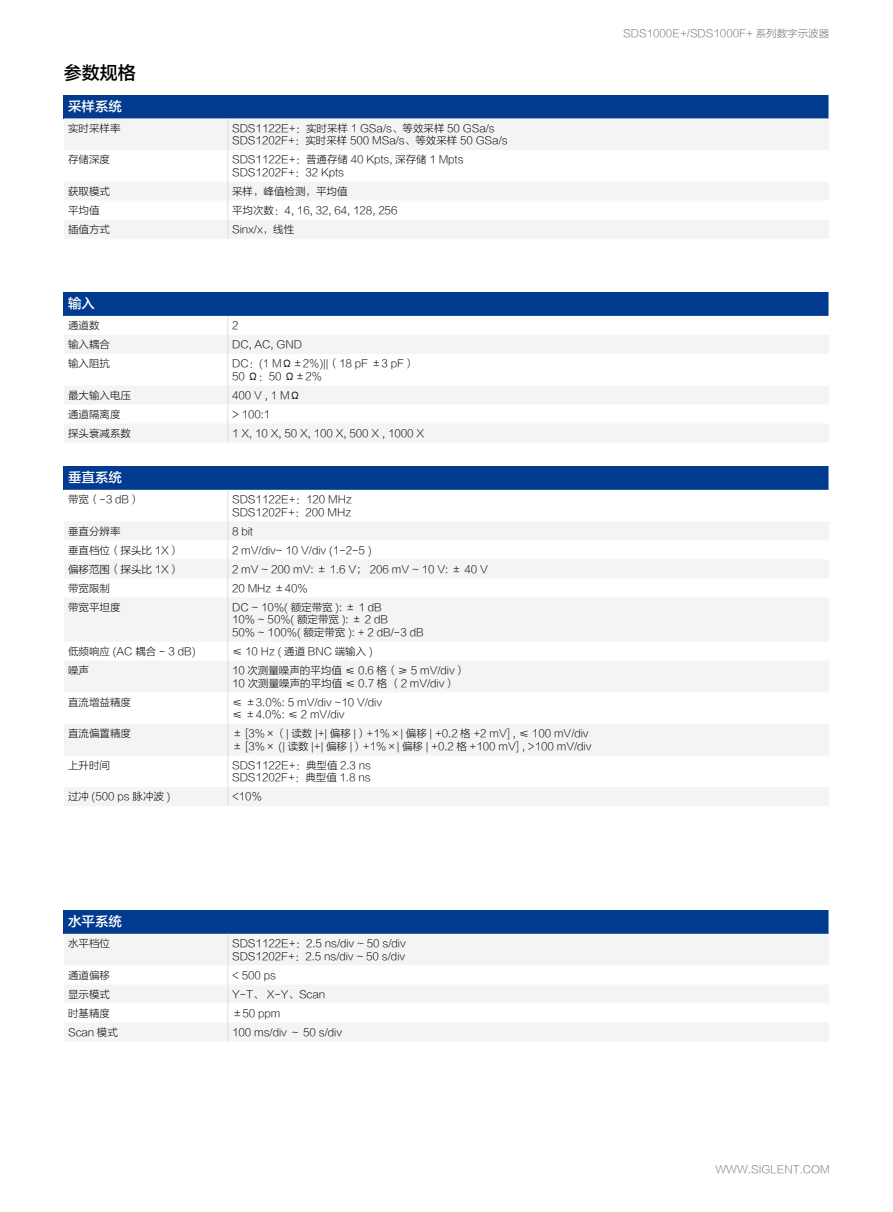
<style>
.page{position:relative;width:893px;height:1212px;background:#fff}
.page>*{position:absolute;margin:0;border:0;box-sizing:border-box;transform-origin:0 0}
.t1{font:18px "FZLTZHK GBK1 0";color:#000}
.t2{font:13.5px "FZLTZHK GBK1 0";color:#fff}
.t3{font:10.5px/12.6px "FZLTKHK GBK1 0";color:#000}
.t4{font:10.5px "FZLTKHK GBK1 0";color:#727171}
</style>
<div class="page">
<div style="left:64px;top:95px;width:765px;height:23px;background:#003b90"></div>
<div style="left:64px;top:118px;width:765px;height:121px;background:#f4f4f4"></div>
<svg style="left:64px;top:150px;width:765px;height:70px"></svg>
<hr style="left:228px;top:118px;width:1px;height:32px;background:#dcdddd">
<hr style="left:228px;top:150px;width:1px;height:32px;background:#dcdddd">
<svg style="left:228px;top:182px;width:1px;height:57px"></svg>
<div style="left:64px;top:292px;width:765px;height:24px;background:#003b90"></div>
<svg style="left:64px;top:335px;width:765px;height:107px;fill:#f4f4f4"></svg>
<svg style="left:228px;top:316px;width:1px;height:38px"></svg>
<hr style="left:228px;top:354px;width:1px;height:31px;background:#dcdddd">
<svg style="left:228px;top:385px;width:1px;height:57px"></svg>
<div style="left:64px;top:466px;width:765px;height:24px;background:#003b90"></div>
<svg style="left:64px;top:521px;width:765px;height:285px;fill:#f4f4f4"></svg>
<hr style="left:228px;top:490px;width:1px;height:31px;background:#dcdddd">
<svg style="left:228px;top:521px;width:1px;height:76px"></svg>
<hr style="left:228px;top:597px;width:1px;height:45px;background:#dcdddd">
<svg style="left:228px;top:642px;width:1px;height:19px"></svg>
<hr style="left:228px;top:661px;width:1px;height:31px;background:#dcdddd">
<hr style="left:228px;top:692px;width:1px;height:32px;background:#dcdddd">
<hr style="left:228px;top:724px;width:1px;height:31px;background:#dcdddd">
<hr style="left:228px;top:755px;width:1px;height:32px;background:#dcdddd">
<svg style="left:228px;top:787px;width:1px;height:19px"></svg>
<div style="left:64px;top:910px;width:765px;height:24px;background:#003b90"></div>
<div style="left:64px;top:934px;width:765px;height:107px;background:#f4f4f4"></div>
<svg style="left:64px;top:965px;width:765px;height:57px"></svg>
<hr style="left:228px;top:934px;width:1px;height:31px;background:#dcdddd">
<svg style="left:228px;top:965px;width:1px;height:76px"></svg>
<h1 class="t1" style="left:64px;top:63px;width:73px">参数规格</h1>
<p class="t2" style="left:68px;top:99px;width:55px">采样系统</p>
<p class="t3" style="left:68px;top:122px;width:54px">实时采样率</p>
<p class="t3" style="left:232px;top:122px;width:277px">SDS1122E+：实时采样 1 GSa/s、等效采样 50 GSa/s<br>SDS1202F+：实时采样 500 MSa/s、等效采样 50 GSa/s</p>
<p class="t3" style="left:68px;top:154px;width:43px">存储深度</p>
<p class="t3" style="left:232px;top:154px;width:233px">SDS1122E+：普通存储 40 Kpts, 深存储 1 Mpts<br>SDS1202F+：32 Kpts</p>
<p class="t3" style="left:68px;top:185px;width:43px">获取模式</p>
<p class="t3" style="left:232px;top:185px;width:117px">采样，峰值检测，平均值</p>
<p class="t3" style="left:68px;top:204px;width:33px">平均值</p>
<p class="t3" style="left:232px;top:204px;width:167px">平均次数：4, 16, 32, 64, 128, 256</p>
<p class="t3" style="left:68px;top:223px;width:43px">插值方式</p>
<p class="t3" style="left:232px;top:223px;width:64px">Sinx/x，线性</p>
<p class="t2" style="left:68px;top:296px;width:28px">输入</p>
<p class="t3" style="left:68px;top:319px;width:33px">通道数</p>
<p class="t3" style="left:232px;top:319px;width:8px">2</p>
<p class="t3" style="left:68px;top:338px;width:43px">输入耦合</p>
<p class="t3" style="left:232px;top:338px;width:72px">DC, AC, GND</p>
<p class="t3" style="left:68px;top:357px;width:43px">输入阻抗</p>
<p class="t3" style="left:232px;top:357px;width:184px">DC：(1 MΩ±2%)||（18 pF ±3 pF）<br>50 Ω：50 Ω±2%</p>
<p class="t3" style="left:68px;top:389px;width:64px">最大输入电压</p>
<p class="t3" style="left:232px;top:389px;width:70px">400 V , 1 MΩ</p>
<p class="t3" style="left:68px;top:408px;width:54px">通道隔离度</p>
<p class="t3" style="left:232px;top:408px;width:40px">&gt; 100:1</p>
<p class="t3" style="left:68px;top:427px;width:64px">探头衰减系数</p>
<p class="t3" style="left:232px;top:427px;width:194px">1 X, 10 X, 50 X, 100 X, 500 X , 1000 X</p>
<p class="t2" style="left:68px;top:470px;width:55px">垂直系统</p>
<p class="t3" style="left:68px;top:493px;width:73px">带宽（-3 dB）</p>
<p class="t3" style="left:232px;top:493px;width:121px">SDS1122E+：120 MHz<br>SDS1202F+：200 MHz</p>
<p class="t3" style="left:68px;top:525px;width:54px">垂直分辨率</p>
<p class="t3" style="left:232px;top:525px;width:23px">8 bit</p>
<p class="t3" style="left:68px;top:544px;width:113px">垂直档位（探头比 1X）</p>
<p class="t3" style="left:232px;top:544px;width:141px">2 mV/div~ 10 V/div (1-2-5 )</p>
<p class="t3" style="left:68px;top:563px;width:113px">偏移范围（探头比 1X）</p>
<p class="t3" style="left:232px;top:563px;width:257px">2 mV ~ 200 mV: ± 1.6 V； 206 mV ~ 10 V: ± 40 V</p>
<p class="t3" style="left:68px;top:582px;width:43px">带宽限制</p>
<p class="t3" style="left:232px;top:582px;width:77px">20 MHz ±40%</p>
<p class="t3" style="left:68px;top:601px;width:54px">带宽平坦度</p>
<p class="t3" style="left:232px;top:601px;width:193px">DC ~ 10%( 额定带宽 ): ± 1 dB<br>10% ~ 50%( 额定带宽 ): ± 2 dB<br>50% ~ 100%( 额定带宽 ): + 2 dB/-3 dB</p>
<p class="t3" style="left:68px;top:645px;width:129px">低频响应 (AC 耦合 - 3 dB)</p>
<p class="t3" style="left:232px;top:645px;width:142px">≤ 10 Hz ( 通道 BNC 端输入 )</p>
<p class="t3" style="left:68px;top:664px;width:22px">噪声</p>
<p class="t3" style="left:232px;top:664px;width:235px">10 次测量噪声的平均值 ≤ 0.6 格（≥ 5 mV/div）<br>10 次测量噪声的平均值 ≤ 0.7 格 （2 mV/div）</p>
<p class="t3" style="left:68px;top:696px;width:64px">直流增益精度</p>
<p class="t3" style="left:232px;top:696px;width:152px">≤ ±3.0%: 5 mV/div ~10 V/div ≤ ±4.0%: ≤ 2 mV/div</p>
<p class="t3" style="left:68px;top:727px;width:64px">直流偏置精度</p>
<p class="t3" style="left:232px;top:727px;width:361px">± [3%×（| 读数 |+| 偏移 |）+1%×| 偏移 | +0.2 格 +2 mV] , ≤ 100 mV/div ± [3%× (| 读数 |+| 偏移 |）+1%×| 偏移 | +0.2 格 +100 mV] , &gt;100 mV/div</p>
<p class="t3" style="left:68px;top:759px;width:43px">上升时间</p>
<p class="t3" style="left:232px;top:759px;width:141px">SDS1122E+：典型值 2.3 ns<br>SDS1202F+：典型值 1.8 ns</p>
<p class="t3" style="left:68px;top:791px;width:104px">过冲 (500 ps 脉冲波 )</p>
<p class="t3" style="left:232px;top:791px;width:31px">&lt;10%</p>
<p class="t4" style="left:623px;top:27px;width:207px">SDS1000E+/SDS1000F+ 系列数字示波器</p>
<p class="t2" style="left:68px;top:914px;width:55px">水平系统</p>
<p class="t3" style="left:68px;top:937px;width:43px">水平档位</p>
<p class="t3" style="left:232px;top:937px;width:175px">SDS1122E+：2.5 ns/div ~ 50 s/div<br>SDS1202F+：2.5 ns/div ~ 50 s/div</p>
<p class="t3" style="left:68px;top:969px;width:43px">通道偏移</p>
<p class="t3" style="left:232px;top:969px;width:46px">&lt; 500 ps</p>
<p class="t3" style="left:68px;top:988px;width:43px">显示模式</p>
<p class="t3" style="left:232px;top:988px;width:95px">Y-T、 X-Y、Scan</p>
<p class="t3" style="left:68px;top:1007px;width:43px">时基精度</p>
<p class="t3" style="left:232px;top:1007px;width:50px">±50 ppm</p>
<p class="t3" style="left:68px;top:1026px;width:51px">Scan 模式</p>
<p class="t3" style="left:232px;top:1026px;width:112px">100 ms/div ～ 50 s/div</p>
<p class="t4" style="left:715px;top:1164px;width:116px">WWW.SIGLENT.COM</p>
</div>
